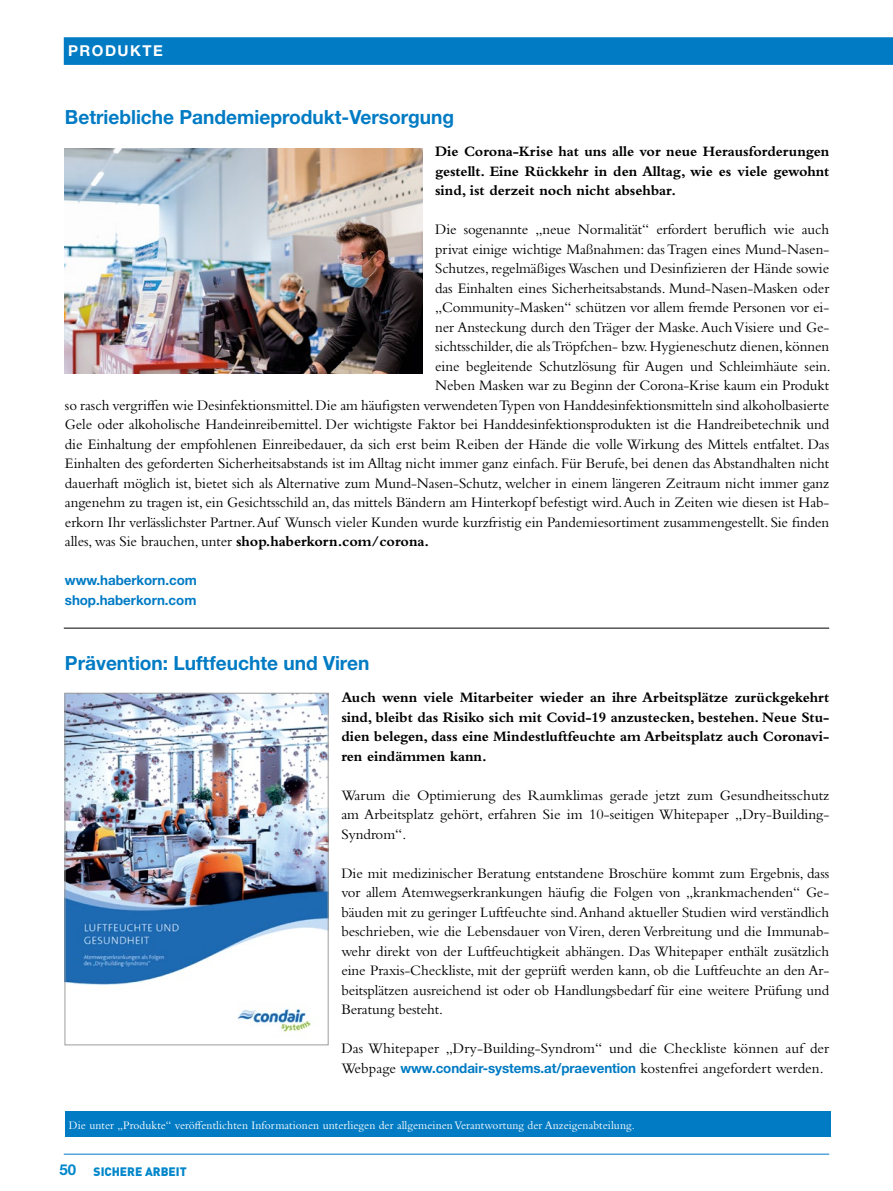
<style>
.page{position:relative;width:893px;height:1191px;background:#fff}
.page>*{position:absolute;margin:0;border:0;box-sizing:border-box;transform-origin:0 0}
.t1{font:700 19.5px "Helvetica Neue LT Std";color:#007bc4}
.t2{font:15.15px/19.5px "Bembo Std";letter-spacing:-.005em;color:#000}
.t3{font:15px/19.5px "Bembo Std";letter-spacing:-.005em;color:#000;text-align:justify}
.t4{font:700 15px/19.5px "Bembo Std";letter-spacing:-.005em;color:#000;text-align:justify}
.t5{font:700 15px "Helvetica Neue LT Std";letter-spacing:.1em;color:#fff}
.t6{font:700 13.65px/19.5px "Helvetica Neue LT Std";letter-spacing:-.005em;color:#007bc4}
.t7{font:12px "Bembo Std";letter-spacing:.01em;color:#fff;scale:.96 1}
.t8{font:900 12px "DIN";color:#0086ca}
.s1{font-weight:700}
.s2{font-family:"Helvetica Neue LT Std";font-weight:700;font-size:13.65px;color:#007bc4}
.s3{font-family:"Helvetica Neue LT Std";font-weight:700;font-size:15px}
</style>
<div class="page">
<svg style="left:64px;top:37px;width:829px;height:28px;background:#037cc4"></svg>
<hr style="left:64px;top:1153px;width:765px;height:1px;background:#007bc4">
<div style="left:65px;top:1112px;width:765px;height:25px;background:#007bc4"></div>
<img style="left:65px;top:149px;width:357px;height:225px">
<img style="left:67px;top:695px;width:260px;height:338px">
<div style="left:65px;top:693px;width:264px;height:352px;border:1px solid #9d9d9c"></div>
<hr style="left:64px;top:628px;width:765px;height:1px;background:#000">
<p class="t5" style="left:68px;top:41px;width:96px">PRODUKTE</p>
<p class="t1" style="left:65px;top:105px;width:391px">Betriebliche Pandemieprodukt-Versorgung</p>
<p class="t4" style="left:435px;top:141px;width:396px">Die Corona-Krise hat uns alle vor neue Herausforderungen gestellt. Eine Rückkehr in den Alltag, wie es viele gewohnt sind, ist derzeit noch nicht absehbar.</p>
<p class="t2" style="left:435px;top:219px;width:396px">Die sogenannte „neue Normalität“ erfordert beruflich wie auch</p>
<p class="t2" style="left:435px;top:239px;width:396px">privat einige wichtige Maßnahmen: das Tragen eines Mund-Nasen-</p>
<p class="t2" style="left:435px;top:258px;width:396px">Schutzes, regelmäßiges Waschen und Desinfizieren der Hände sowie</p>
<p class="t2" style="left:435px;top:278px;width:396px">das Einhalten eines Sicherheitsabstands. Mund-Nasen-Masken oder</p>
<p class="t2" style="left:435px;top:297px;width:396px">„Community-Masken“ schützen vor allem fremde Personen vor ei-</p>
<p class="t2" style="left:435px;top:317px;width:396px">ner Ansteckung durch den Träger der Maske. Auch Visiere und Ge-</p>
<p class="t2" style="left:435px;top:336px;width:396px">sichtsschilder, die als Tröpfchen- bzw. Hygieneschutz dienen, können</p>
<p class="t2" style="left:435px;top:356px;width:397px">eine begleitende Schutzlösung für Augen und Schleimhäute sein.</p>
<p class="t2" style="left:435px;top:375px;width:396px">Neben Masken war zu Beginn der Corona-Krise kaum ein Produkt</p>
<p class="t2" style="left:65px;top:395px;width:766px">so rasch vergriffen wie Desinfektionsmittel. Die am häufigsten verwendeten Typen von Handdesinfektionsmitteln sind alkoholbasierte</p>
<p class="t2" style="left:65px;top:414px;width:766px">Gele oder alkoholische Handeinreibemittel. Der wichtigste Faktor bei Handdesinfektionsprodukten ist die Handreibetechnik und</p>
<p class="t2" style="left:65px;top:434px;width:766px">die Einhaltung der empfohlenen Einreibedauer, da sich erst beim Reiben der Hände die volle Wirkung des Mittels entfaltet. Das</p>
<p class="t2" style="left:65px;top:453px;width:766px">Einhalten des geforderten Sicherheitsabstands ist im Alltag nicht immer ganz einfach. Für Berufe, bei denen das Abstandhalten nicht</p>
<p class="t2" style="left:65px;top:473px;width:766px">dauerhaft möglich ist, bietet sich als Alternative zum Mund-Nasen-Schutz, welcher in einem längeren Zeitraum nicht immer ganz</p>
<p class="t2" style="left:65px;top:492px;width:766px">angenehm zu tragen ist, ein Gesichtsschild an, das mittels Bändern am Hinterkopf befestigt wird. Auch in Zeiten wie diesen ist Hab-</p>
<p class="t2" style="left:65px;top:512px;width:766px">erkorn Ihr verlässlichster Partner. Auf Wunsch vieler Kunden wurde kurzfristig ein Pandemiesortiment zusammengestellt. Sie finden</p>
<p class="t2" style="left:65px;top:531px;width:366px">alles, was Sie brauchen, unter <span class="s1">shop.haberkorn.com/corona.</span></p>
<p class="t6" style="left:65px;top:570px;width:134px">www.haberkorn.com shop.haberkorn.com</p>
<p class="t1" style="left:65px;top:650px;width:306px">Prävention: Luftfeuchte und Viren</p>
<p class="t4" style="left:341px;top:687px;width:489px">Auch wenn viele Mitarbeiter wieder an ihre Arbeitsplätze zurückgekehrt sind, bleibt das Risiko sich mit Covid-19 anzustecken, bestehen. Neue Stu&shy;dien belegen, dass eine Mindestluftfeuchte am Arbeitsplatz auch Coronavi&shy;ren eindämmen kann.</p>
<p class="t3" style="left:341px;top:785px;width:489px">Warum die Optimierung des Raumklimas gerade jetzt zum Gesundheitsschutz am Arbeitsplatz gehört, erfahren Sie im 10-seitigen Whitepaper „Dry-Building-Syndrom“.</p>
<p class="t3" style="left:341px;top:863px;width:489px">Die mit medizinischer Beratung entstandene Broschüre kommt zum Ergebnis, dass vor allem Atemwegserkrankungen häufig die Folgen von „krankmachenden“ Ge&shy;bäuden mit zu geringer Luftfeuchte sind. Anhand aktueller Studien wird verständlich beschrieben, wie die Lebensdauer von Viren, deren Verbreitung und die Immunab&shy;wehr direkt von der Luftfeuchtigkeit abhängen. Das Whitepaper enthält zusätzlich eine Praxis-Checkliste, mit der geprüft werden kann, ob die Luftfeuchte an den Ar&shy;beitsplätzen ausreichend ist oder ob Handlungsbedarf für eine weitere Prüfung und Beratung besteht.</p>
<p class="t2" style="left:341px;top:1038px;width:489px">Das Whitepaper „Dry-Building-Syndrom“ und die Checkliste können auf der<br>Webpage <span class="s2">www.condair-systems.at/praevention</span> kostenfrei angefordert werden.</p>
<p class="t7" style="left:69px;top:1117px;width:591px">Die unter „Produkte“ veröffentlichten Informationen unterliegen der allgemeinen Verantwortung der Anzeigenabteilung.</p>
<p class="t8" style="left:60px;top:1163px;width:129px"><span class="s3">50</span> SICHERE ARBEIT</p>
</div>
